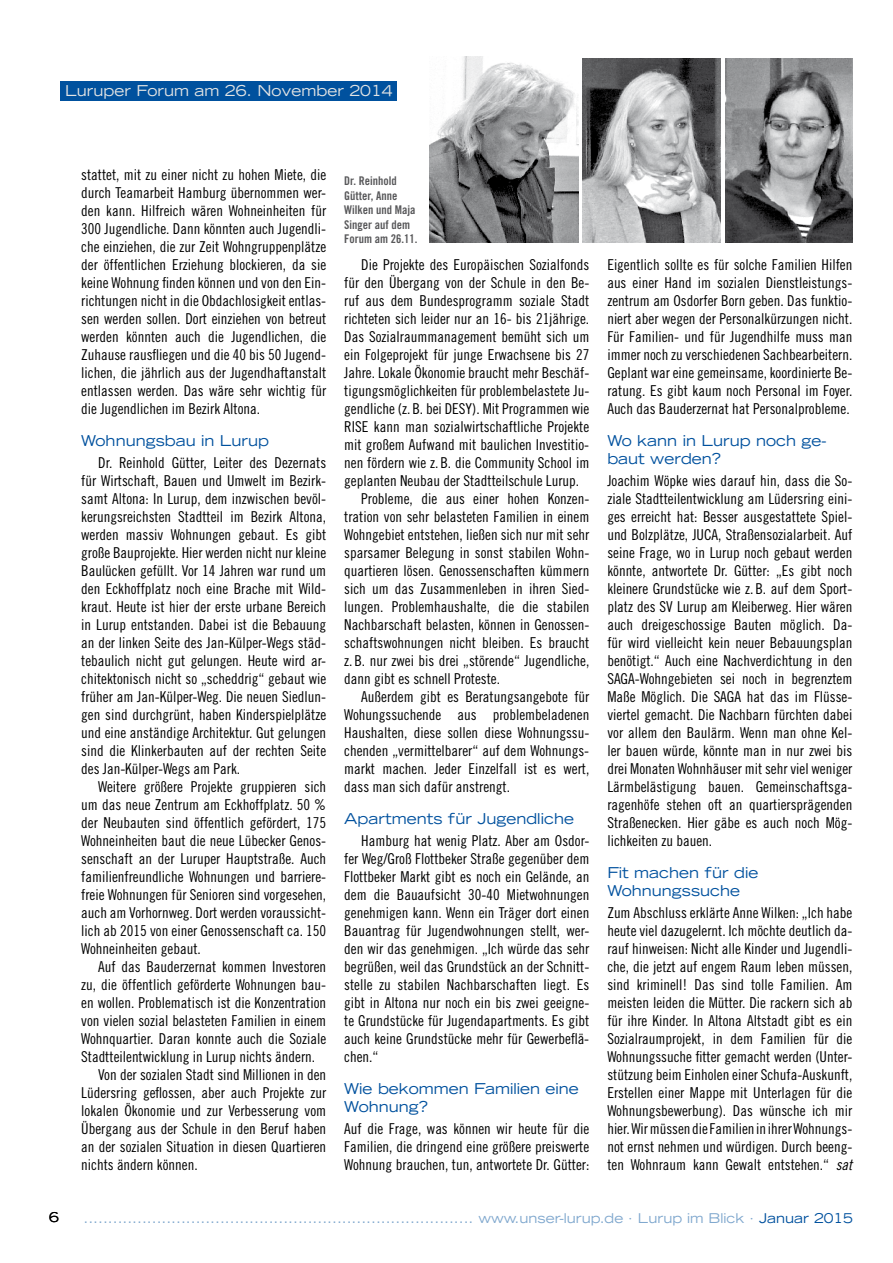
<style>
.page{position:relative;width:893px;height:1263px;background:#fff}
.page>*{position:absolute;margin:0;border:0;box-sizing:border-box;transform-origin:0 0}
.t1{font:15px/18px "Trade Gothic Cond Eighteen";color:#000;text-align:justify}
.t2{font:expanded 15px/18px "Trade Gothic LH";color:#00519e}
.t3{font:expanded 15px "Trade Gothic LH";color:#e3e4e4}
.t4{font:expanded 13.5px "Trade Gothic LH";color:#80a8ce}
.t5{font:expanded 13.5px "Trade Gothic LH";color:#000}
.t6{font:12px/14.4px "Trade Gothic Bold Cond Twenty";color:#58585a}
.s1{font-family:"Trade Gothic Cond Eighteen Obl"}
.s2{color:#00519e}
</style>
<div class="page">
<img style="left:430px;top:57px;width:148px;height:186px">
<div style="left:61px;top:81px;width:336px;height:20px;background:#00519e"></div>
<img style="left:582px;top:59px;width:139px;height:184px">
<img style="left:726px;top:59px;width:126px;height:184px">
<p class="t3" style="left:65px;top:81px;width:329px">Luruper Forum am 26. November 2014</p>
<p class="t1" style="left:81px;top:165px;width:247px">stattet, mit zu einer nicht zu hohen Miete, die durch Teamarbeit Hamburg übernommen wer&shy;den kann. Hilfreich wären Wohneinheiten für 300 Jugendliche. Dann könnten auch Jugendli&shy;che einziehen, die zur Zeit Wohngruppenplätze der öffentlichen Erziehung blockieren, da sie keine Wohnung finden können und von den Ein&shy;richtungen nicht in die Obdachlosigkeit entlas&shy;sen werden sollen. Dort einziehen von betreut werden könnten auch die Jugendlichen, die Zuhause rausfliegen und die 40 bis 50 Jugend&shy;lichen, die jährlich aus der Jugendhaftanstalt entlassen werden. Das wäre sehr wichtig für die Jugendlichen im Bezirk Altona.</p>
<p class="t2" style="left:81px;top:431px;width:189px">Wohnungsbau in Lurup</p>
<p class="t1" style="left:81px;top:453px;width:247px;text-indent:17px">Dr. Reinhold Gütter, Leiter des Dezernats für Wirtschaft, Bauen und Umwelt im Bezirk&shy;samt Altona: In Lurup, dem inzwischen bevöl&shy;kerungsreichsten Stadtteil im Bezirk Altona, werden massiv Wohnungen gebaut. Es gibt große Bauprojekte. Hier werden nicht nur kleine Baulücken gefüllt. Vor 14 Jahren war rund um den Eckhoffplatz noch eine Brache mit Wild&shy;kraut. Heute ist hier der erste urbane Bereich in Lurup entstanden. Dabei ist die Bebauung an der linken Seite des Jan-Külper-Wegs städ&shy;tebaulich nicht gut gelungen. Heute wird ar&shy;chitektonisch nicht so „scheddrig“ gebaut wie früher am Jan-Külper-Weg. Die neuen Siedlun&shy;gen sind durchgrünt, haben Kinderspielplätze und eine anständige Architektur. Gut gelungen sind die Klinkerbauten auf der rechten Seite des Jan-Külper-Wegs am Park.</p>
<p class="t1" style="left:81px;top:777px;width:247px;text-indent:17px">Weitere größere Projekte gruppieren sich um das neue Zentrum am Eckhoffplatz. 50 % der Neubauten sind öffentlich gefördert, 175<br>Wohneinheiten baut die neue Lübecker Genos&shy;senschaft an der Luruper Hauptstraße. Auch familienfreundliche Wohnungen und barriere&shy;freie Wohnungen für Senioren sind vorgesehen, auch am Vorhornweg. Dort werden voraussicht&shy;lich ab 2015 von einer Genossenschaft ca. 150<br>Wohneinheiten gebaut.</p>
<p class="t1" style="left:98px;top:957px;width:230px">Auf das Bauderzernat kommen Investoren</p>
<p class="t1" style="left:81px;top:975px;width:247px">zu, die öffentlich geförderte Wohnungen bau-</p>
<p class="t1" style="left:81px;top:993px;width:247px">en wollen. Problematisch ist die Konzentration</p>
<p class="t1" style="left:81px;top:1011px;width:247px">von vielen sozial belasteten Familien in einem</p>
<p class="t1" style="left:81px;top:1029px;width:247px">Wohnquartier. Daran konnte auch die Soziale</p>
<p class="t1" style="left:81px;top:1047px;width:236px">Stadtteilentwicklung in Lurup nichts ändern.</p>
<p class="t1" style="left:98px;top:1065px;width:230px">Von der sozialen Stadt sind Millionen in den</p>
<p class="t1" style="left:81px;top:1083px;width:247px">Lüdersring geflossen, aber auch Projekte zur</p>
<p class="t1" style="left:81px;top:1101px;width:247px">lokalen Ökonomie und zur Verbesserung vom</p>
<p class="t1" style="left:81px;top:1119px;width:247px">Übergang aus der Schule in den Beruf haben</p>
<p class="t1" style="left:81px;top:1137px;width:247px">an der sozialen Situation in diesen Quartieren</p>
<p class="t1" style="left:81px;top:1155px;width:118px">nichts ändern können.</p>
<p class="t6" style="left:344px;top:174px;width:75px">Dr. Reinhold<br>Gütter, Anne<br>Wilken und Maja<br>Singer auf dem<br>Forum am 26.11.</p>
<p class="t1" style="left:361px;top:255px;width:230px">Die Projekte des Europäischen Sozialfonds</p>
<p class="t1" style="left:344px;top:273px;width:247px">für den Übergang von der Schule in den Be-</p>
<p class="t1" style="left:344px;top:291px;width:247px">ruf aus dem Bundesprogramm soziale Stadt</p>
<p class="t1" style="left:344px;top:309px;width:247px">richteten sich leider nur an 16- bis 21jährige.</p>
<p class="t1" style="left:344px;top:327px;width:247px">Das Sozialraummanagement bemüht sich um</p>
<p class="t1" style="left:344px;top:345px;width:247px">ein Folgeprojekt für junge Erwachsene bis 27</p>
<p class="t1" style="left:344px;top:363px;width:247px">Jahre. Lokale Ökonomie braucht mehr Beschäf-</p>
<p class="t1" style="left:344px;top:381px;width:247px">tigungsmöglichkeiten für problembelastete Ju-</p>
<p class="t1" style="left:344px;top:399px;width:247px">gendliche (z.B. bei DESY). Mit Programmen wie</p>
<p class="t1" style="left:344px;top:417px;width:247px">RISE kann man sozialwirtschaftliche Projekte</p>
<p class="t1" style="left:344px;top:435px;width:247px">mit großem Aufwand mit baulichen Investitio-</p>
<p class="t1" style="left:344px;top:453px;width:247px">nen fördern wie z. B. die Community School im</p>
<p class="t1" style="left:344px;top:471px;width:236px">geplanten Neubau der Stadtteilschule Lurup.</p>
<p class="t1" style="left:361px;top:489px;width:228px">Probleme, die aus einer hohen Konzen-</p>
<p class="t1" style="left:344px;top:507px;width:247px">tration von sehr belasteten Familien in einem</p>
<p class="t1" style="left:344px;top:525px;width:247px">Wohngebiet entstehen, ließen sich nur mit sehr</p>
<p class="t1" style="left:344px;top:543px;width:247px">sparsamer Belegung in sonst stabilen Wohn-</p>
<p class="t1" style="left:344px;top:561px;width:247px">quartieren lösen. Genossenschaften kümmern</p>
<p class="t1" style="left:344px;top:579px;width:247px">sich um das Zusammenleben in ihren Sied-</p>
<p class="t1" style="left:344px;top:597px;width:247px">lungen. Problemhaushalte, die die stabilen</p>
<p class="t1" style="left:344px;top:615px;width:247px">Nachbarschaft belasten, können in Genossen-</p>
<p class="t1" style="left:344px;top:633px;width:247px">schaftswohnungen nicht bleiben. Es braucht</p>
<p class="t1" style="left:344px;top:651px;width:247px">z.B. nur zwei bis drei „störende“ Jugendliche,</p>
<p class="t1" style="left:344px;top:669px;width:157px">dann gibt es schnell Proteste.</p>
<p class="t1" style="left:361px;top:687px;width:230px">Außerdem gibt es Beratungsangebote für</p>
<p class="t1" style="left:344px;top:705px;width:247px">Wohungssuchende aus problembeladenen</p>
<p class="t1" style="left:344px;top:723px;width:247px">Haushalten, diese sollen diese Wohnungssu-</p>
<p class="t1" style="left:344px;top:741px;width:247px">chenden „vermittelbarer“ auf dem Wohnungs-</p>
<p class="t1" style="left:344px;top:759px;width:247px">markt machen. Jeder Einzelfall ist es wert,</p>
<p class="t1" style="left:344px;top:777px;width:167px">dass man sich dafür anstrengt.</p>
<p class="t2" style="left:344px;top:809px;width:231px">Apartments für Jugendliche</p>
<p class="t1" style="left:344px;top:831px;width:247px;text-indent:17px">Hamburg hat wenig Platz. Aber am Osdor&shy;fer Weg/Groß Flottbeker Straße gegenüber dem Flottbeker Markt gibt es noch ein Gelände, an dem die Bauaufsicht 30-40 Mietwohnungen genehmigen kann. Wenn ein Träger dort einen Bauantrag für Jugendwohnungen stellt, wer&shy;den wir das genehmigen. „Ich würde das sehr begrüßen, weil das Grundstück an der Schnitt&shy;stelle zu stabilen Nachbarschaften liegt. Es gibt in Altona nur noch ein bis zwei geeigne&shy;te Grundstücke für Jugendapartments. Es gibt auch keine Grundstücke mehr für Gewerbeflä&shy;chen.“</p>
<p class="t2" style="left:344px;top:1079px;width:236px">Wie bekommen Familien eine<br>Wohnung?</p>
<p class="t1" style="left:344px;top:1119px;width:247px">Auf die Frage, was können wir heute für die Familien, die dringend eine größere preiswerte Wohnung brauchen, tun, antwortete Dr. Gütter:</p>
<p class="t1" style="left:607px;top:255px;width:247px">Eigentlich sollte es für solche Familien Hilfen aus einer Hand im sozialen Dienstleistungs&shy;zentrum am Osdorfer Born geben. Das funktio&shy;niert aber wegen der Personalkürzungen nicht.<br>Für Familien- und für Jugendhilfe muss man immer noch zu verschiedenen Sachbearbeitern.<br>Geplant war eine gemeinsame, koordinierte Be&shy;ratung. Es gibt kaum noch Personal im Foyer.<br>Auch das Bauderzernat hat Personalprobleme.</p>
<p class="t2" style="left:607px;top:431px;width:221px">Wo kann in Lurup noch ge&shy;baut werden?</p>
<p class="t1" style="left:607px;top:471px;width:247px">Joachim Wöpke wies darauf hin, dass die So&shy;ziale Stadtteilentwicklung am Lüdersring eini&shy;ges erreicht hat: Besser ausgestattete Spiel&shy;und Bolzplätze, JUCA, Straßensozialarbeit. Auf seine Frage, wo in Lurup noch gebaut werden könnte, antwortete Dr. Gütter: „Es gibt noch kleinere Grundstücke wie z.B. auf dem Sport&shy;platz des SV Lurup am Kleiberweg. Hier wären auch dreigeschossige Bauten möglich. Da&shy;für wird vielleicht kein neuer Bebauungsplan benötigt.“ Auch eine Nachverdichtung in den SAGA-Wohngebieten sei noch in begrenztem Maße Möglich. Die SAGA hat das im Flüsse&shy;viertel gemacht. Die Nachbarn fürchten dabei vor allem den Baulärm. Wenn man ohne Kel&shy;ler bauen würde, könnte man in nur zwei bis drei Monaten Wohnhäuser mit sehr viel weniger Lärmbelästigung bauen. Gemeinschaftsga&shy;ragenhöfe stehen oft an quartiersprägenden Straßenecken. Hier gäbe es auch noch Mög&shy;lichkeiten zu bauen.</p>
<p class="t2" style="left:607px;top:863px;width:153px">Fit machen für die<br>Wohnungssuche</p>
<p class="t1" style="left:607px;top:903px;width:247px">Zum Abschluss erklärte Anne Wilken: „Ich habe heute viel dazugelernt. Ich möchte deutlich da&shy;rauf hinweisen: Nicht alle Kinder und Jugendli&shy;che, die jetzt auf engem Raum leben müssen, sind kriminell! Das sind tolle Familien. Am meisten leiden die Mütter. Die rackern sich ab für ihre Kinder. In Altona Altstadt gibt es ein Sozialraumprojekt, in dem Familien für die Wohnungssuche fitter gemacht werden (Unter&shy;stützung beim Einholen einer Schufa-Auskunft, Erstellen einer Mappe mit Unterlagen für die Wohnungsbewerbung). Das wünsche ich mir hier. Wir müssen die Familien in ihrer Wohnungs&shy;not ernst nehmen und würdigen. Durch beeng&shy;ten Wohnraum kann Gewalt entstehen.“ <span class="s1">sat</span></p>
<p class="t5" style="left:49px;top:1209px;width:11px">6</p>
<p class="t4" style="left:84px;top:1209px;width:6px">................................................................................</p>
<p class="t4" style="left:478px;top:1209px;width:376px">www. unser-lurup. de · Lurup im Blick · <span class="s2">Januar 2015</span></p>
</div>
